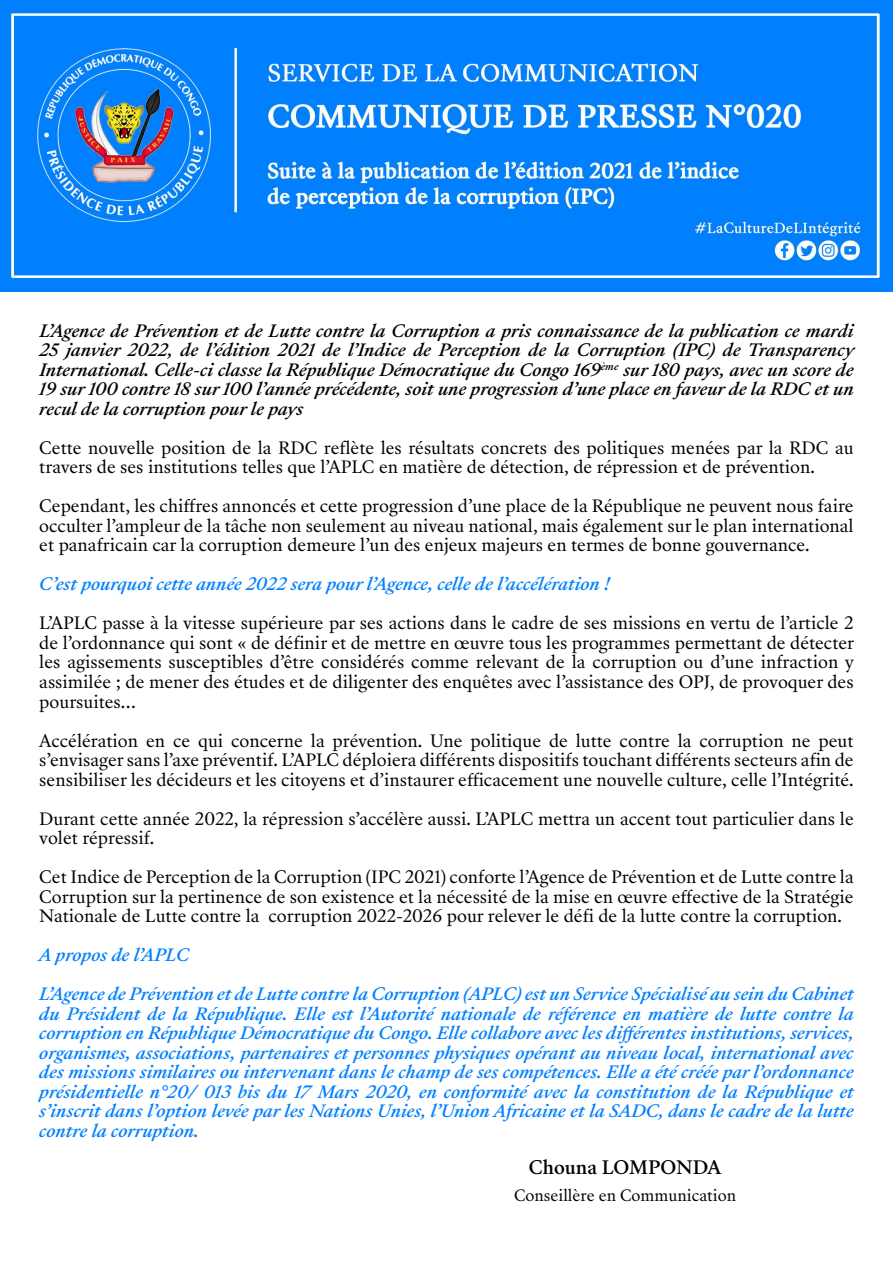
<style>
.page{position:relative;width:893px;height:1263px;background:#fff}
.page>*{position:absolute;margin:0;border:0;box-sizing:border-box;transform-origin:0 0}
.t1{font:500 18px "Sang Bleu Republic";color:#000}
.t2{font:16.5px/19.5px "Sang Bleu Republic";color:#000;text-align:justify}
.t3{font:italic 500 16.5px/19.5px "Sang Bleu Republic";color:#0080ff;text-align:justify}
.t4{font:italic 500 16.5px/19.5px "Sang Bleu Republic";color:#000;text-align:justify}
.t5{font:15px "Sang Bleu Republic";color:#000}
</style>
<div class="page">
<img style="left:0;top:0;width:893px;height:292px">
<p class="t4" style="left:39px;top:322px;width:816px">L’Agence de Prévention et de Lutte contre la Corruption a pris connaissance de la publication ce mardi 25 janvier 2022, de l’édition 2021 de l’Indice de Perception de la Corruption (IPC) de Transparency International. Celle-ci classe la République Démocratique du Congo 169<sup>ème</sup> sur 180 pays, avec un score de 19 sur 100 contre 18 sur 100 l’année précédente, soit une progression d’une place en faveur de la RDC et un recul de la corruption pour le pays</p>
<p class="t2" style="left:39px;top:438px;width:816px">Cette nouvelle position de la RDC reflète les résultats concrets des politiques menées par la RDC au travers de ses institutions telles que l’APLC en matière de détection, de répression et de prévention.</p>
<p class="t2" style="left:39px;top:497px;width:816px">Cependant, les chiffres annoncés et cette progression d’une place de la République ne peuvent nous faire occulter l’ampleur de la tâche non seulement au niveau national, mais également sur le plan international et panafricain car la corruption demeure l’un des enjeux majeurs en termes de bonne gouvernance.</p>
<p class="t3" style="left:39px;top:575px;width:572px">C’est pourquoi cette année 2022 sera pour l’Agence, celle de l’accélération !</p>
<p class="t2" style="left:39px;top:614px;width:816px">L’APLC passe à la vitesse supérieure par ses actions dans le cadre de ses missions en vertu de l’article 2 de l’ordonnance qui sont « de définir et de mettre en œuvre tous les programmes permettant de détecter les agissements susceptibles d’être considérés comme relevant de la corruption ou d’une infraction y assimilée ; de mener des études et de diligenter des enquêtes avec l’assistance des OPJ, de provoquer des poursuites…</p>
<p class="t2" style="left:39px;top:731px;width:816px">Accélération en ce qui concerne la prévention. Une politique de lutte contre la corruption ne peut s’envisager sans l’axe préventif. L’APLC déploiera différents dispositifs touchant différents secteurs afin de sensibiliser les décideurs et les citoyens et d’instaurer efficacement une nouvelle culture, celle l’Intégrité.</p>
<p class="t2" style="left:39px;top:809px;width:816px">Durant cette année 2022, la répression s’accélère aussi. L’APLC mettra un accent tout particulier dans le volet répressif.</p>
<p class="t2" style="left:39px;top:868px;width:816px">Cet Indice de Perception de la Corruption (IPC 2021) conforte l’Agence de Prévention et de Lutte contre la Corruption sur la pertinence de son existence et la nécessité de la mise en œuvre effective de la Stratégie Nationale de Lutte contre la corruption 2022-2026 pour relever le défi de la lutte contre la corruption.</p>
<p class="t3" style="left:39px;top:946px;width:151px">A propos de l’APLC</p>
<p class="t3" style="left:39px;top:985px;width:816px">L’Agence de Prévention et de Lutte contre la Corruption (APLC) est un Service Spécialisé au sein du Cabinet du Président de la République. Elle est l’Autorité nationale de référence en matière de lutte contre la corruption en République Démocratique du Congo. Elle collabore avec les différentes institutions, services, organismes, associations, partenaires et personnes physiques opérant au niveau local, international avec des missions similaires ou intervenant dans le champ de ses compétences. Elle a été créée par l’ordonnance présidentielle n°20/ 013 bis du 17 Mars 2020, en conformité avec la constitution de la République et s’inscrit dans l’option levée par les Nations Unies, l’Union Africaine et la SADC, dans le cadre de la lutte contre la corruption.</p>
<p class="t1" style="left:529px;top:1155px;width:194px">Chouna LOMPONDA</p>
<p class="t5" style="left:514px;top:1185px;width:224px">Conseillère en Communication</p>
</div>
